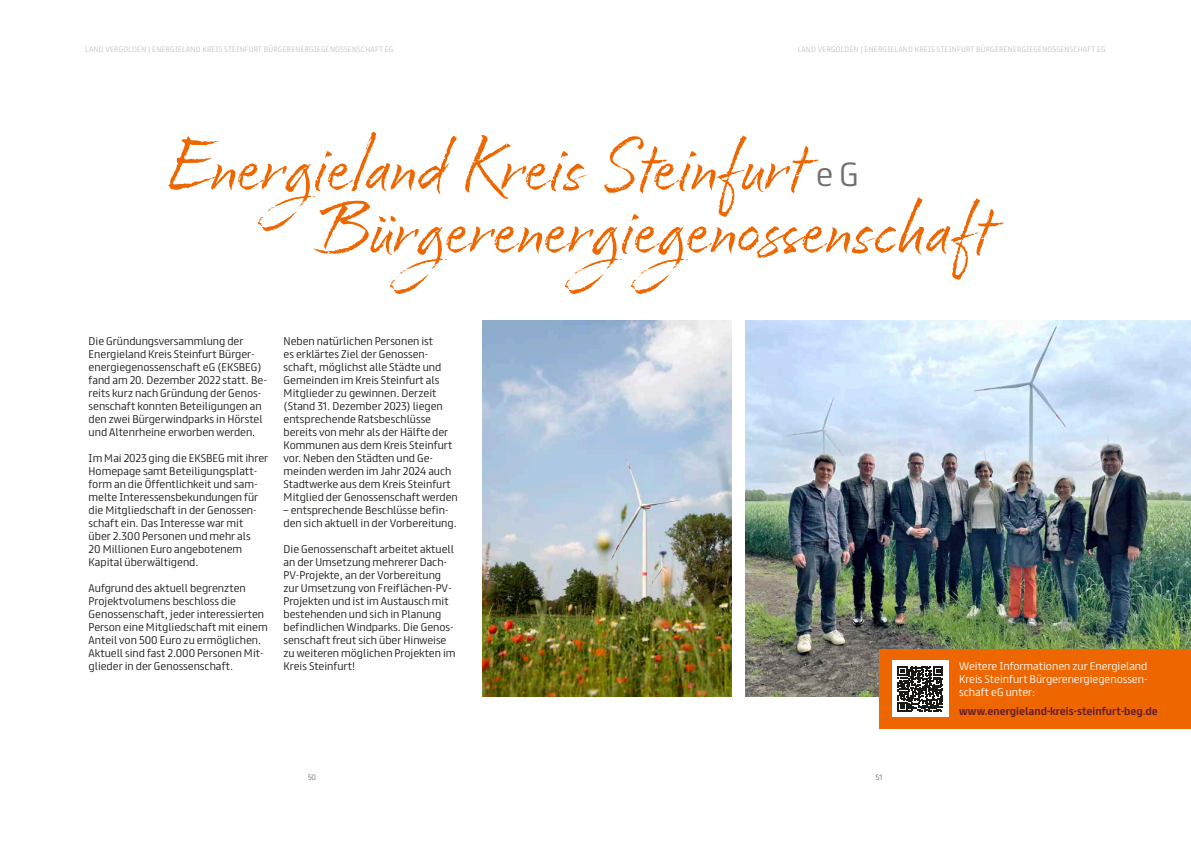
<style>
.page{position:relative;width:1191px;height:842px;background:#fff}
.page>*{position:absolute;margin:0;border:0;box-sizing:border-box;transform-origin:0 0}
.t1{font:80px "Cherry Blossoms";color:#e60}
.t2{font:300 30px "FS Truman";color:#72706e}
.t3{font:300 10px/13px "FS Truman";color:#1b1917}
.t4{font:300 10px/13px "FS Truman";color:#fff;text-align:justify}
.t5{font:700 10px "FS Truman";color:#651e29}
.t6{font:300 7px "FS Truman";letter-spacing:.025em;color:#c3c3c2}
.t7{font:300 7px "FS Truman";color:#72706e}
</style>
<div class="page">
<img style="left:746px;top:320px;width:445px;height:376px">
<div style="left:879px;top:649px;width:312px;height:80px;background:#e60"></div>
<div style="left:892px;top:660px;width:56px;height:57px;background:#fff"></div>
<svg style="left:897px;top:666px;width:46px;height:46px"></svg>
<img style="left:482px;top:320px;width:249px;height:376px">
<p class="t6" style="left:85px;top:43px;width:309px">Land vergolden | Energieland Kreis Steinfurt Bürgerenergiegenossenschaft eG</p>
<p class="t6" style="left:797px;top:43px;width:309px">Land vergolden | Energieland Kreis Steinfurt Bürgerenergiegenossenschaft eG</p>
<h1 class="t1" style="left:168px;top:113px;width:637px">Energieland Kreis Steinfurt</h1>
<h2 class="t2" style="left:815px;top:149px;width:45px">eG</h2>
<h1 class="t1" style="left:317px;top:176px;width:674px">Bürgerenergiegenossenschaft</h1>
<p class="t3" style="left:89px;top:334px;width:180px">Die Gründungsversammlung der Energieland Kreis Steinfurt Bürger&shy;energiegenossenschaft eG (EKSBEG) fand am 20. Dezember 2022 statt. Be&shy;reits kurz nach Gründung der Genos&shy;senschaft konnten Beteiligungen an den zwei Bürgerwindparks in Hörstel und Altenrheine erworben werden.</p>
<p class="t3" style="left:89px;top:451px;width:181px">Im Mai 2023 ging die EKSBEG mit ihrer Homepage samt Beteiligungsplatt&shy;form an die Öffentlichkeit und sam&shy;melte Interessens bekundungen für die Mitgliedschaft in der Genossen&shy;schaft ein. Das Interesse war mit<br>über 2.300 Personen und mehr als<br>20 Millionen Euro angebotenem Kapital überwältigend.</p>
<p class="t3" style="left:89px;top:581px;width:180px">Aufgrund des aktuell begrenzten Projekt volumens beschloss die Genossen schaft, jeder interessierten Person eine Mitgliedschaft mit einem Anteil von 500 Euro zu ermöglichen.<br>Aktuell sind fast 2.000 Personen Mit&shy;glieder in der Genossenschaft.</p>
<p class="t3" style="left:283px;top:334px;width:176px">Neben natürlichen Personen ist<br>es erklärtes Ziel der Genossen&shy;schaft, möglichst alle Städte und Gemeinden im Kreis Steinfurt als Mitglieder zu ge winnen. Derzeit (Stand 31. Dezem ber 2023) liegen entsprechende Ratsbeschlüsse bereits von mehr als der Hälfte der Kommunen aus dem Kreis Steinfurt vor. Neben den Städten und Ge&shy;meinden werden im Jahr 2024 auch Stadtwerke aus dem Kreis Steinfurt Mitglied der Genossenschaft werden</p>
<p class="t3" style="left:283px;top:503px;width:175px">– entsprechende Beschlüsse befin&shy;den sich aktuell in der Vorbereitung.</p>
<p class="t3" style="left:283px;top:542px;width:173px">Die Genossenschaft arbeitet aktuell an der Umsetzung mehrerer Dach-PV-Projekte, an der Vorbereitung zur Umsetzung von Freiflächen-PV-Projekten und ist im Austausch mit bestehenden und sich in Planung befindlichen Windparks. Die Genos&shy;senschaft freut sich über Hinweise zu weiteren möglichen Projekten im Kreis Steinfurt!</p>
<p class="t7" style="left:308px;top:771px;width:10px">50</p>
<p class="t7" style="left:875px;top:771px;width:9px">51</p>
<p class="t4" style="left:959px;top:659px;width:190px">Weitere Informationen zur Energieland Kreis Steinfurt Bürgerenergiegenossen&shy;schaft eG unter:</p>
<p class="t5" style="left:959px;top:702px;width:200px">www.energieland-kreis-steinfurt-beg.de</p>
</div>
